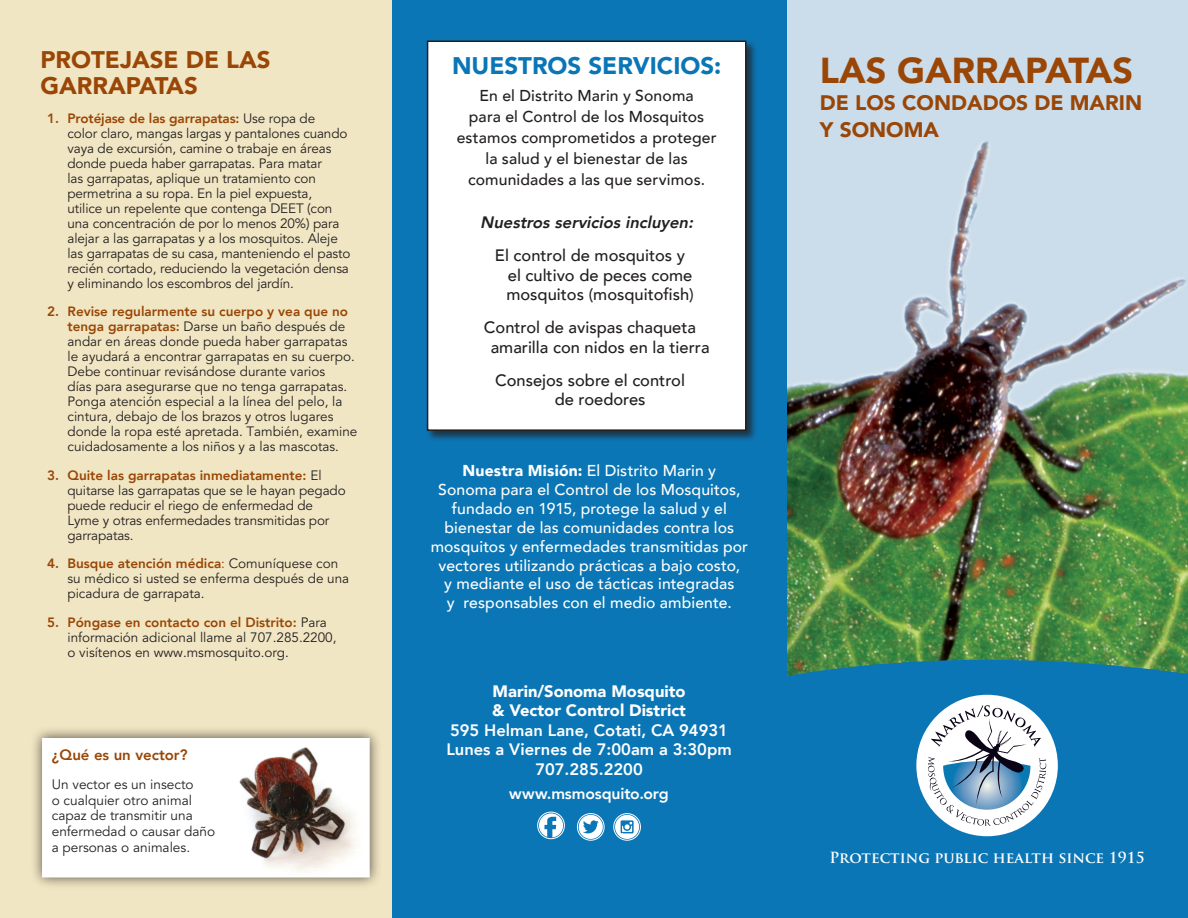
<style>
.page{position:relative;width:1188px;height:918px;background:#f1e6c3}
.page>*{position:absolute;margin:0;border:0;box-sizing:border-box;transform-origin:0 0}
.t1{font:900 36px "Avenir";color:#994606}
.Header_A{font:900 24px/26.4px "Avenir";color:#994606}
.Page_Title{font:900 24px "Avenir";color:#0b76b5}
.t2{font:900 21px/27px "Avenir";color:#994606}
.Body_Copy{font:500 16.5px/19.5px "Avenir";color:#231f20}
.t3{font:800 16.5px "Avenir";color:#fff}
.t4{font:900 16.5px "Avenir";color:#fff}
.Body_Copy-2{font:italic 800 16.5px "Avenir";color:#231f20}
.Body_Copy-3{font:500 15.75px/18.9px "Avenir";letter-spacing:.01em;color:#fff;text-align:center}
.Body_Copy-4{font:500 15.75px/21px "Avenir";letter-spacing:.01em;color:#231f20;text-align:center}
.Body_Copy-5{font:800 15.75px "Avenir";letter-spacing:-.01em;color:#fff}
.t5{font:700 15px "Trajan Pro";color:#fff}
.Bullets{font:800 15px "Avenir";color:#994606}
.Body_Copy-6{font:13.65px/15.8px "Avenir";color:#231f20}
.Bullets-2{font:13.5px/15px "Avenir";letter-spacing:-.01em;color:#231f20}
.s1{font-weight:800;color:#994606}
.s2{color:#994606}
.s3{font-weight:900}
</style>
<div class="page">
<img style="left:787px;top:0;width:401px;height:643px">
<svg style="left:787px;top:643px;width:401px;height:275px;fill:#0b76b5"></svg>
<div style="left:916px;top:695px;width:142px;height:141px;background:#fff;border-radius:50%"></div>
<svg style="left:928px;top:705px;width:118px;height:121px"></svg>
<div style="left:392px;top:0;width:395px;height:918px;background:#0b76b5"></div>
<div style="left:426px;top:40px;width:332px;height:402px;background:#231f20;opacity:.75"></div>
<div style="left:428px;top:41px;width:318px;height:389px;background:#fff"></div>
<div style="left:427px;top:40px;width:320px;height:391px;border:2px solid #231f20"></div>
<div style="left:30px;top:726px;width:352px;height:164px;background:#231f20;opacity:.75"></div>
<div style="left:41px;top:736px;width:330px;height:143px;background:#fff"></div>
<img style="left:237px;top:743px;width:125px;height:132px">
<svg style="left:539px;top:813px;width:24px;height:24px"></svg>
<div style="left:538px;top:812px;width:27px;height:27px;border:1px solid #fff;border-radius:50%"></div>
<svg style="left:579px;top:815px;width:24px;height:24px"></svg>
<div style="left:577px;top:813px;width:27px;height:27px;border:1px solid #fff;border-radius:50%"></div>
<svg style="left:615px;top:815px;width:24px;height:24px"></svg>
<div style="left:614px;top:813px;width:27px;height:27px;border:1px solid #fff;border-radius:50%"></div>
<p class="Header_A" style="left:40px;top:46px;width:232px">PROTEJASE DE LAS<br>GARRAPATAS</p>
<p class="Bullets-2" style="left:68px;top:111px;width:285px;text-indent:-20px"><span class="s1">1. Protéjase de las garrapatas:</span> Use ropa de<br>color claro, mangas largas y pantalones cuando vaya de excursión, camine o trabaje en áreas donde pueda haber garrapatas. Para matar<br>las garrapatas, aplique un tratamiento con permetrina a su ropa. En la piel expuesta,<br>utilice un repelente que contenga DEET (con una concentración de por lo menos 20%) para alejar a las garrapatas y a los mosquitos. Aleje las garrapatas de su casa, manteniendo el pasto recién cortado, reduciendo la vegetación densa y eliminando los escombros del jardín.</p>
<p class="Bullets-2" style="left:68px;top:305px;width:291px;text-indent:-20px"><span class="s1">2. Revise regularmente su cuerpo y vea que no tenga garrapatas:</span> Darse un baño después de andar en áreas donde pueda haber garrapatas le ayudará a encontrar garrapatas en su cuerpo.<br>Debe continuar revisándose durante varios<br>días para asegurarse que no tenga garrapatas.<br>Ponga atención especial a la línea del pelo, la cintura, debajo de los brazos y otros lugares donde la ropa esté apretada. También, examine cuidadosamente a los niños y a las mascotas.</p>
<p class="Bullets-2" style="left:68px;top:468px;width:280px;text-indent:-20px"><span class="s1">3. Quite las garrapatas inmediatamente:</span> El quitarse las garrapatas que se le hayan pegado puede reducir el riego de enfermedad de Lyme y otras enfermedades transmitidas por garrapatas.</p>
<p class="Bullets-2" style="left:68px;top:557px;width:283px;text-indent:-20px"><span class="s1">4. Busque atención médica</span><span class="s2">:</span> Comuníquese con su médico si usted se enferma después de una picadura de garrapata.</p>
<p class="Bullets-2" style="left:68px;top:615px;width:271px;text-indent:-20px"><span class="s1">5. Póngase en contacto con el Distrito:</span> Para información adicional llame al 707.285.2200, o visítenos en www.msmosquito.org.</p>
<p class="Bullets" style="left:52px;top:743px;width:137px">¿Qué es un vector?</p>
<p class="Body_Copy-6" style="left:52px;top:777px;width:165px">Un vector es un insecto<br>o cualquier otro animal capaz de transmitir una enfermedad o causar daño a personas o animales.</p>
<p class="Page_Title" style="left:452px;top:45px;width:271px">NUESTROS SERVICIOS:</p>
<p class="Body_Copy-4" style="left:457px;top:84px;width:261px">En el Distrito Marin y Sonoma<br>para el Control de los Mosquitos estamos comprometidos a proteger la salud y el bienestar de las comunidades a las que servimos.</p>
<p class="Body_Copy-2" style="left:480px;top:212px;width:215px">Nuestros servicios incluyen:</p>
<p class="Body_Copy" style="left:506px;top:245px;width:189px;text-indent:-12px">El control de mosquitos y el cultivo de peces come mosquitos (mosquitofish)</p>
<p class="Body_Copy" style="left:491px;top:317px;width:220px;text-indent:-7px">Control de avispas chaqueta amarilla con nidos en la tierra</p>
<p class="Body_Copy" style="left:555px;top:369px;width:132px;text-indent:-60px">Consejos sobre el control de roedores</p>
<p class="Body_Copy-3" style="left:431px;top:460px;width:319px"><span class="s3">Nuestra Misión:</span> El Distrito Marin y<br>Sonoma para el Control de los Mosquitos, fundado en 1915, protege la salud y el bienestar de las comunidades contra los mosquitos y enfermedades transmitidas por vectores utilizando prácticas a bajo costo,<br>y mediante el uso de tácticas integradas<br>y responsables con el medio ambiente.</p>
<p class="t4" style="left:493px;top:677px;width:195px">Marin/Sonoma Mosquito</p>
<p class="t4" style="left:492px;top:696px;width:195px">&amp; Vector Control District</p>
<p class="t3" style="left:450px;top:717px;width:279px">595 Helman Lane, Cotati, CA 94931</p>
<p class="t3" style="left:446px;top:737px;width:287px">Lunes a Viernes de 7:00am a 3:30pm</p>
<p class="t3" style="left:535px;top:756px;width:109px">707.285.2200</p>
<p class="Body_Copy-5" style="left:509px;top:781px;width:161px">www.msmosquito.org</p>
<p class="t1" style="left:820px;top:39px;width:315px">LAS GARRAPATAS</p>
<p class="t2" style="left:820px;top:88px;width:324px">DE LOS CONDADOS DE MARIN<br>Y SONOMA</p>
<p class="t5" style="left:829px;top:848px;width:317px">Protecting public health since 1915</p>
</div>
